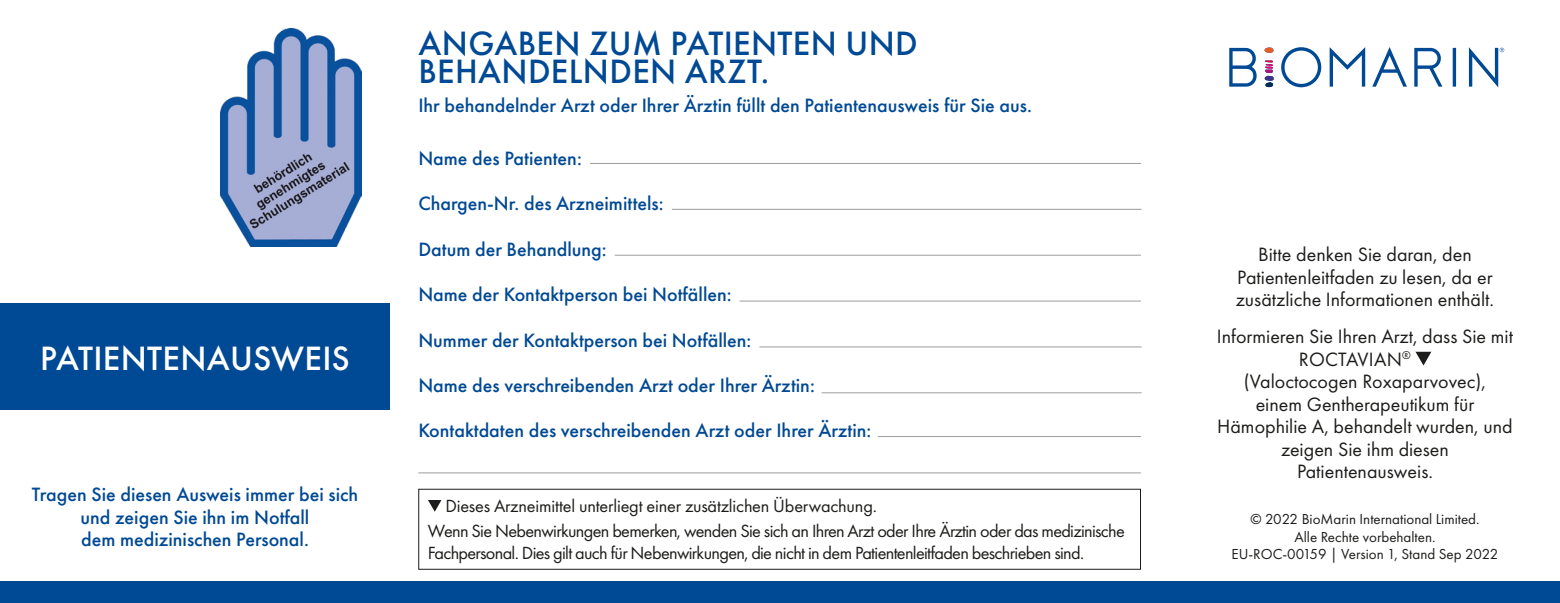
<style>
.page{position:relative;width:1560px;height:603px;background:#fff}
.page>*{position:absolute;margin:0;border:0;box-sizing:border-box;transform-origin:0 0}
.t1{font:500 35px/27.5px "Futura PT";letter-spacing:.01em;color:#004994}
.t2{font:500 35px "Futura PT";letter-spacing:.01em;color:#fff}
.t3{font:500 20px/22.5px "Futura PT";color:#004994;text-align:center}
.t4{font:20px/22.5px "Futura PT";color:#1c1c1a;text-align:center}
.t5{font:18.25px/21.2px "Futura PT";letter-spacing:-.035em;color:#1c1c1a}
.t6{font:18.25px "Futura PT";letter-spacing:-.01em;color:#1c1c1a}
.t7{font:15px/17.5px "Futura PT";color:#1c1c1a;text-align:center}
</style>
<div class="page">
<svg style="left:1229px;top:47px;width:274px;height:40px"></svg>
<svg style="left:1259px;top:69px;width:19px;height:5px"></svg>
<hr style="left:1259px;top:66px;width:19px;height:3px;background:#e50071">
<hr style="left:1259px;top:63px;width:19px;height:3px;background:#e50071">
<svg style="left:1259px;top:56px;width:19px;height:7px"></svg>
<svg style="left:1259px;top:47px;width:19px;height:9px"></svg>
<svg style="left:1259px;top:82px;width:19px;height:5px"></svg>
<svg style="left:1259px;top:74px;width:19px;height:8px"></svg>
<div style="left:0;top:581px;width:1559px;height:21px;background:#004994"></div>
<hr style="left:877px;top:436px;width:263px;height:1px;background:#9c9c9c">
<hr style="left:590px;top:163px;width:550px;height:1px;background:#9c9c9c">
<hr style="left:671px;top:209px;width:470px;height:1px;background:#9c9c9c">
<hr style="left:614px;top:255px;width:526px;height:1px;background:#9c9c9c">
<hr style="left:739px;top:300px;width:401px;height:1px;background:#9c9c9c">
<hr style="left:759px;top:346px;width:382px;height:1px;background:#9c9c9c">
<hr style="left:821px;top:392px;width:320px;height:1px;background:#9c9c9c">
<hr style="left:418px;top:472px;width:722px;height:1px;background:#9c9c9c">
<div style="left:418px;top:488px;width:722px;height:81px;border:1px solid #1c1c1a"></div>
<div style="left:0;top:303px;width:390px;height:106px;background:#004994"></div>
<svg style="left:428px;top:500px;width:13px;height:11px"></svg>
<svg style="left:1415px;top:351px;width:15px;height:14px"></svg>
<img style="left:221px;top:28px;width:140px;height:219px">
<p class="t2" style="left:40px;top:336px;width:311px">PATIENTENAUSWEIS</p>
<p class="t1" style="left:418px;top:30px;width:500px">ANGABEN ZUM PATIENTEN UND<br>BEHANDELNDEN ARZT.</p>
<p class="t3" style="left:418px;top:94px;width:615px">Ihr behandelnder Arzt oder Ihrer Ärztin füllt den Patientenausweis für Sie aus.</p>
<p class="t3" style="left:418px;top:147px;width:165px">Name des Patienten:</p>
<p class="t3" style="left:418px;top:192px;width:247px">Chargen-Nr. des Arzneimittels:</p>
<p class="t3" style="left:418px;top:238px;width:190px">Datum der Behandlung:</p>
<p class="t3" style="left:418px;top:283px;width:315px">Name der Kontaktperson bei Notfällen:</p>
<p class="t3" style="left:418px;top:328px;width:334px">Nummer der Kontaktperson bei Notfällen:</p>
<p class="t3" style="left:418px;top:374px;width:398px">Name des verschreibenden Arzt oder Ihrer Ärztin:</p>
<p class="t3" style="left:418px;top:419px;width:454px">Kontaktdaten des verschreibenden Arzt oder Ihrer Ärztin:</p>
<p class="t3" style="left:32px;top:483px;width:328px">Tragen Sie diesen Ausweis immer bei sich und zeigen Sie ihn im Notfall<br>dem medizinischen Personal.</p>
<p class="t6" style="left:445px;top:494px;width:433px">Dieses Arzneimittel unterliegt einer zusätzlichen Überwachung.</p>
<p class="t5" style="left:428px;top:520px;width:698px">Wenn Sie Nebenwirkungen bemerken, wenden Sie sich an Ihren Arzt oder Ihre Ärztin oder das medizinische<br>Fachpersonal. Dies gilt auch für Nebenwirkungen, die nicht in dem Patientenleitfaden beschrieben sind.</p>
<p class="t4" style="left:1235px;top:243px;width:259px">Bitte denken Sie daran, den<br>Patientenleitfaden zu lesen, da er zusätzliche Informationen enthält.</p>
<p class="t4" style="left:1216px;top:325px;width:297px">Informieren Sie Ihren Arzt, dass Sie mit</p>
<p class="t4" style="left:1298px;top:347px;width:113px">ROCTAVIAN<sup>®</sup></p>
<p class="t4" style="left:1243px;top:370px;width:243px">(Valoctocogen Roxaparvovec),</p>
<p class="t4" style="left:1255px;top:392px;width:220px">einem Gentherapeutikum für</p>
<p class="t4" style="left:1216px;top:415px;width:297px">Hämophilie A, behandelt wurden, und</p>
<p class="t4" style="left:1280px;top:437px;width:169px">zeigen Sie ihm diesen</p>
<p class="t4" style="left:1296px;top:460px;width:137px">Patientenausweis.</p>
<p class="t7" style="left:1231px;top:510px;width:268px">© 2022 BioMarin International Limited.<br>Alle Rechte vorbehalten.<br>EU-ROC-00159 | Version 1, Stand Sep 2022</p>
</div>
